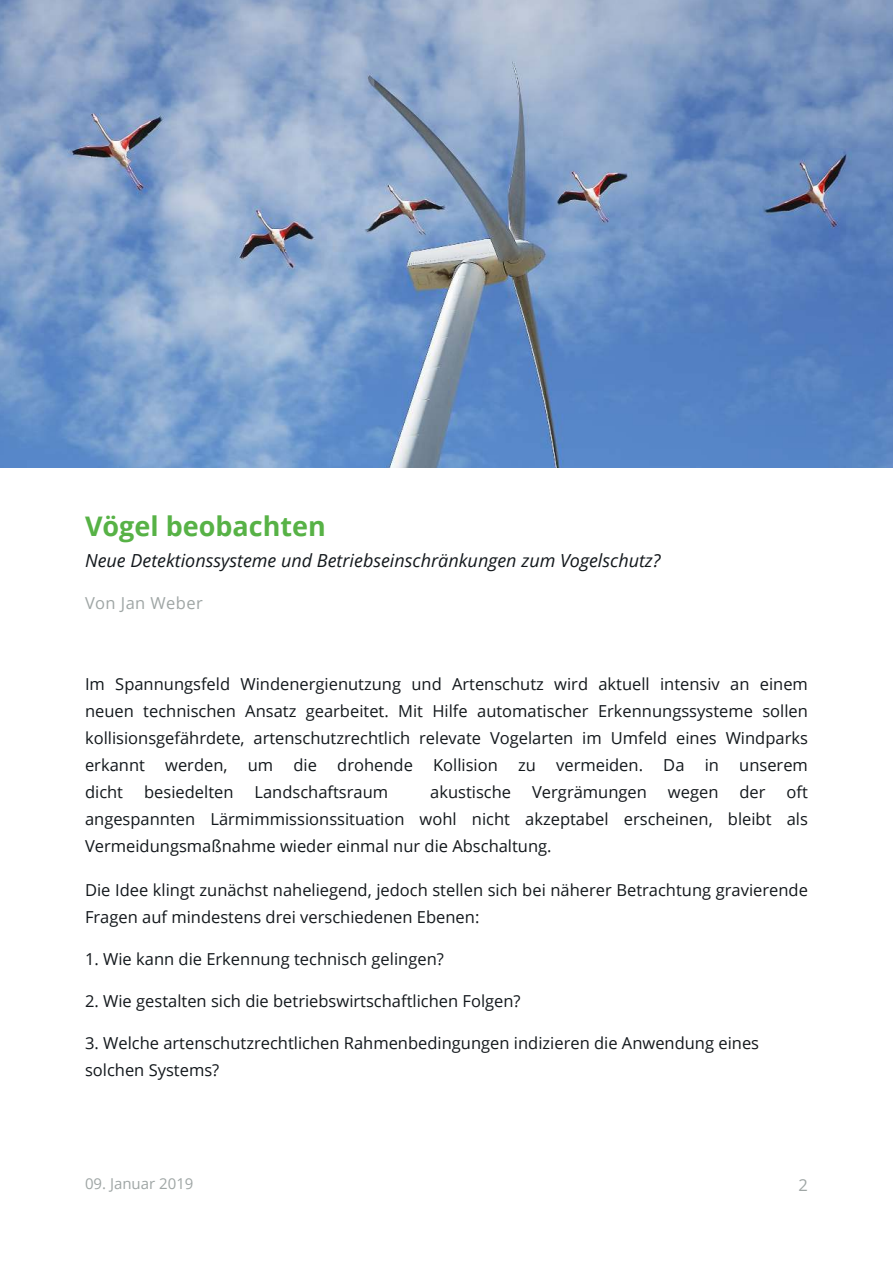
<style>
.page{position:relative;width:893px;height:1263px;background:#fff}
.page>*{position:absolute;margin:0;border:0;box-sizing:border-box;transform-origin:0 0}
.t1{font:700 27px "Open Sans";color:#57b246}
.t2{font:italic 18px "Open Sans";color:#13181c}
.t3{font:16.5px/27px "Open Sans";color:#13181c;text-align:justify}
.t4{font:16.5px "Open Sans";letter-spacing:.025em;color:#9fa6a5}
.t5{font:15px "Open Sans";color:#9fa6a5}
</style>
<div class="page">
<img style="left:0;top:0;width:893px;height:468px">
<h1 class="t1" style="left:85px;top:513px;width:242px">Vögel beobachten</h1>
<p class="t2" style="left:85px;top:554px;width:577px">Neue Detektionssysteme und Betriebseinschränkungen zum Vogelschutz?</p>
<p class="t4" style="left:85px;top:596px;width:119px">Von Jan Weber</p>
<p class="t3" style="left:85px;top:672px;width:724px">Im Spannungsfeld Windenergienutzung und Artenschutz wird aktuell intensiv an einem neuen technischen Ansatz gearbeitet. Mit Hilfe automatischer Erkennungssysteme sollen kollisionsgefährdete, artenschutzrechtlich relevate Vogelarten im Umfeld eines Windparks erkannt werden, um die drohende Kollision zu vermeiden. Da in unserem dicht</p>
<p class="t3" style="left:85px;top:780px;width:724px;text-indent:701px">oft angespannten Lärmimmissionssituation wohl nicht akzeptabel erscheinen, bleibt als Vermeidungsmaßnahme wieder einmal nur die Abschaltung.</p>
<p class="t3" style="left:85px;top:877px;width:724px">Die Idee klingt zunächst naheliegend, jedoch stellen sich bei näherer Betrachtung gravierende<br>Fragen auf mindestens drei verschiedenen Ebenen:</p>
<p class="t3" style="left:85px;top:946px;width:360px">1. Wie kann die Erkennung technisch gelingen?</p>
<p class="t3" style="left:85px;top:988px;width:437px">2. Wie gestalten sich die betriebswirtschaftlichen Folgen?</p>
<p class="t3" style="left:85px;top:1030px;width:676px">3. Welche artenschutzrechtlichen Rahmenbedingungen indizieren die Anwendung eines solchen Systems?</p>
<p class="t3" style="left:144px;top:780px;width:91px">besiedelten</p>
<p class="t3" style="left:255px;top:780px;width:135px">Landschaftsraum</p>
<p class="t3" style="left:430px;top:780px;width:82px">akustische</p>
<p class="t3" style="left:532px;top:780px;width:116px">Vergrämungen</p>
<p class="t3" style="left:668px;top:780px;width:52px">wegen</p>
<p class="t3" style="left:739px;top:780px;width:28px">der</p>
<p class="t5" style="left:85px;top:1177px;width:110px">09. Januar 2019</p>
<p class="t4" style="left:798px;top:1177px;width:11px">2</p>
</div>
